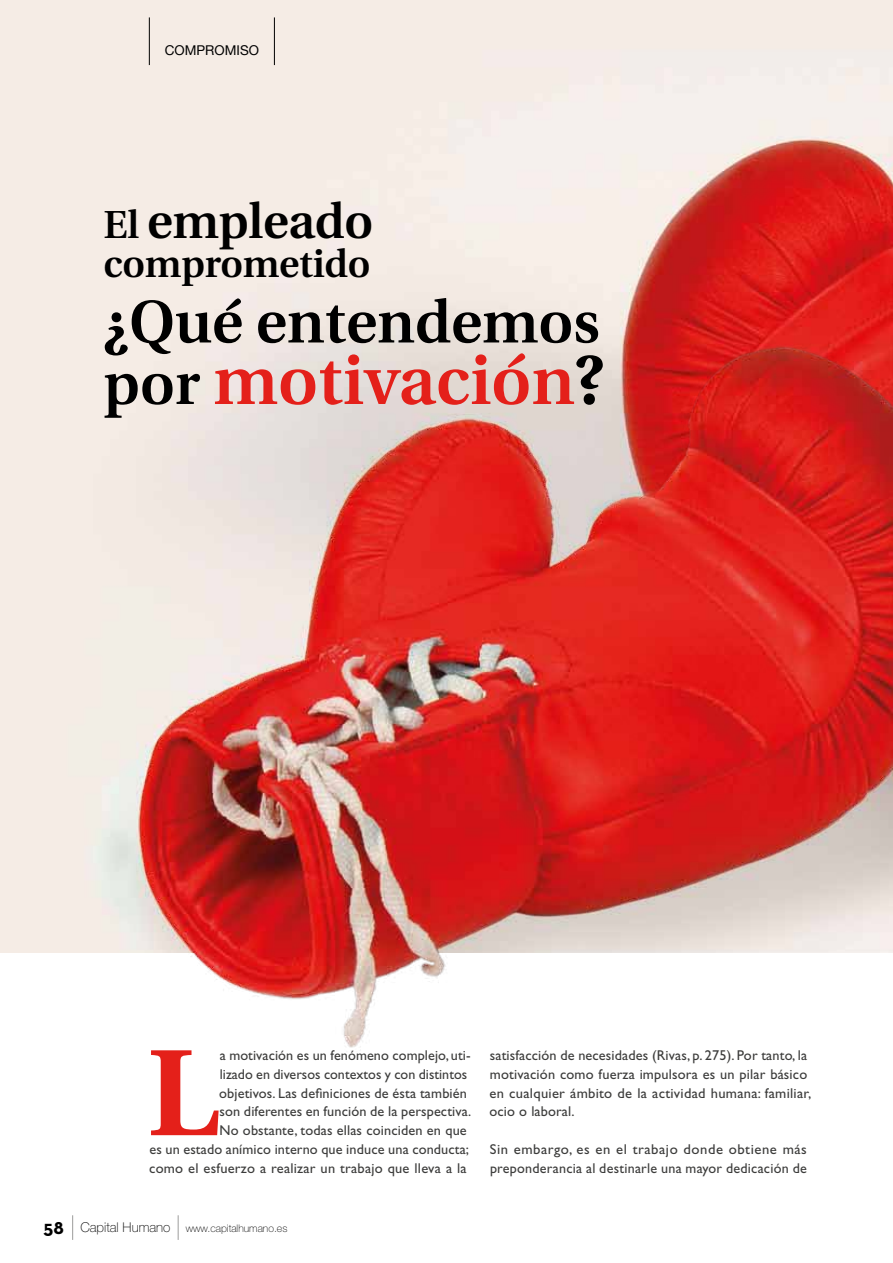
<style>
.page{position:relative;width:893px;height:1263px;background:#fff}
.page>*{position:absolute;margin:0;border:0;box-sizing:border-box;transform-origin:0 0}
.t1{font:700 122.7px "Utopia";color:#e4201a}
.t2{font:600 69px "Utopia";color:#e4201a}
.t3{font:600 60px "Utopia";color:#000}
.t4{font:600 49.5px "Utopia";letter-spacing:-.005em;color:#000}
.t5{font:600 39px "Utopia";letter-spacing:-.005em;color:#000}
.t6{font:700 19.5px "Neutraface Text";color:#000}
.t7{font:14.25px/18.8px "Gill Sans Std";letter-spacing:.01em;color:#3c3c3b}
.t8{font:100 13.5px "Helvetica Neue";color:#000}
.t9{font:13.5px "Helvetica Neue";color:#000}
.t10{font:100 10.5px "Helvetica Neue";color:#000}
.s1{font-size:39px}
.s2{font-size:60px;color:#000}
.s3{color:#000}
</style>
<div class="page">
<img style="left:0;top:0;width:893px;height:1051px">
<svg style="left:72px;top:1215px;width:1px;height:25px"></svg>
<svg style="left:178px;top:1215px;width:1px;height:25px"></svg>
<p class="t9" style="left:165px;top:42px;width:96px">COMPROMISO</p>
<h3 class="t4" style="left:103px;top:193px;width:271px"><span class="s1">El</span> empleado</h3>
<h3 class="t5" style="left:103px;top:241px;width:268px">comprometido</h3>
<h3 class="t3" style="left:103px;top:288px;width:498px">¿Qué entendemos</h3>
<h2 class="t2" style="left:103px;top:342px;width:502px"><span class="s2">por</span> motivación<span class="s3">?</span></h2>
<h1 class="t1" style="left:147px;top:1023px;width:73px">L</h1>
<p class="t7" style="left:220px;top:1046px;width:253px">a motivación es un fenómeno complejo, uti-</p>
<p class="t7" style="left:220px;top:1065px;width:249px">lizado en diversos contextos y con distintos</p>
<p class="t7" style="left:219px;top:1083px;width:249px">objetivos. Las definiciones de ésta también</p>
<p class="t7" style="left:220px;top:1102px;width:253px">son diferentes en función de la perspectiva.</p>
<p class="t7" style="left:219px;top:1121px;width:249px">No obstante, todas ellas coinciden en que</p>
<p class="t7" style="left:149px;top:1140px;width:321px">es un estado anímico interno que induce una conducta;</p>
<p class="t7" style="left:149px;top:1158px;width:319px">como el esfuerzo a realizar un trabajo que lleva a la</p>
<h3 class="t6" style="left:44px;top:1214px;width:22px">58</h3>
<p class="t10" style="left:186px;top:1222px;width:103px">www.capitalhumano.es</p>
<p class="t8" style="left:80px;top:1220px;width:92px">Capital Humano</p>
<p class="t7" style="left:489px;top:1046px;width:323px">satisfacción de necesidades (Rivas, p. 275). Por tanto, la motivación como fuerza impulsora es un pilar básico en cualquier ámbito de la actividad humana: familiar, ocio o laboral.</p>
<p class="t7" style="left:490px;top:1140px;width:319px">Sin embargo, es en el trabajo donde obtiene más preponderancia al destinarle una mayor dedicación de</p>
</div>
